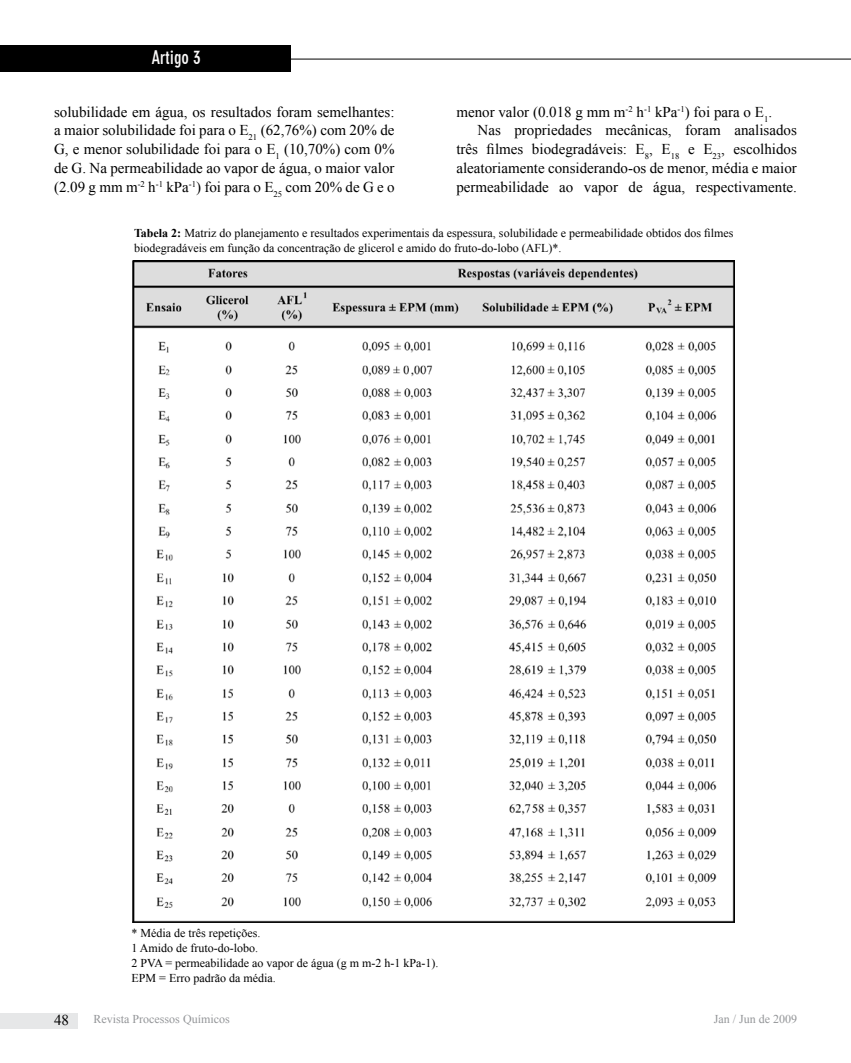
<style>
.page{position:relative;width:851px;height:1063px;background:#fff}
.page>*{position:absolute;margin:0;border:0;box-sizing:border-box;transform-origin:0 0}
.t1{font:18px "Geometric 706 BT Bold Condensed B";color:#faf9f9}
.t2{font:15px/18.8px "Times New Roman";color:#000;text-align:justify}
.t3{font:12px/15px "Times New Roman";color:#000}
.t4{font:12px "Times New Roman";color:#939598}
.s1{font-weight:700}
</style>
<div class="page">
<img style="left:133px;top:260px;width:601px;height:663px">
<div style="left:0;top:45px;width:290px;height:27px;background:#000"></div>
<hr style="left:272px;top:59px;width:578px;height:1px;background:#000">
<div style="left:0;top:1013px;width:77px;height:15px;background:#e6e7e8"></div>
<p class="t1" style="left:152px;top:47px;width:51px">Artigo 3</p>
<p class="t2" style="left:54px;top:102px;width:342px">solubilidade em água, os resultados foram semelhantes: a maior solubilidade foi para o E<sub>21</sub> (62,76%) com 20% de G, e menor solubilidade foi para o E<sub>1</sub> (10,70%) com 0% de G. Na permeabilidade ao vapor de água, o maior valor (2.09 g mm m<sup>-2</sup> h<sup>-1</sup> kPa<sup>-1</sup>) foi para o E<sub>25</sub> com 20% de G e o</p>
<p class="t2" style="left:456px;top:102px;width:317px">menor valor (0.018 g mm m<sup>-2</sup> h<sup>-1</sup> kPa<sup>-1</sup>) foi para o E<sub>1</sub>.</p>
<p class="t2" style="left:477px;top:121px;width:321px">Nas propriedades mecânicas, foram analisados</p>
<p class="t2" style="left:456px;top:140px;width:342px">três filmes biodegradáveis: E<sub>8</sub>, E<sub>18</sub> e E<sub>23</sub>, escolhidos</p>
<p class="t2" style="left:456px;top:158px;width:342px">aleatoriamente considerando-os de menor, média e maior</p>
<p class="t2" style="left:456px;top:177px;width:342px">permeabilidade ao vapor de água, respectivamente.</p>
<p class="t3" style="left:134px;top:225px;width:601px"><span class="s1">Tabela 2:</span> Matriz do planejamento e resultados experimentais da espessura, solubilidade e permeabilidade obtidos dos filmes biodegradáveis em função da concentração de glicerol e amido do fruto-do-lobo (AFL)*.</p>
<p class="t3" style="left:131px;top:925px;width:308px">* Média de três repetições.<br>1 Amido de fruto-do-lobo.<br>2 PVA = permeabilidade ao vapor de água (g m m-2 h-1 kPa-1).<br>EPM = Erro padrão da média.</p>
<p class="t2" style="left:54px;top:1011px;width:16px">48</p>
<p class="t4" style="left:94px;top:1011px;width:137px">Revista Processos Químicos</p>
<p class="t4" style="left:713px;top:1011px;width:85px">Jan / Jun de 2009</p>
</div>
